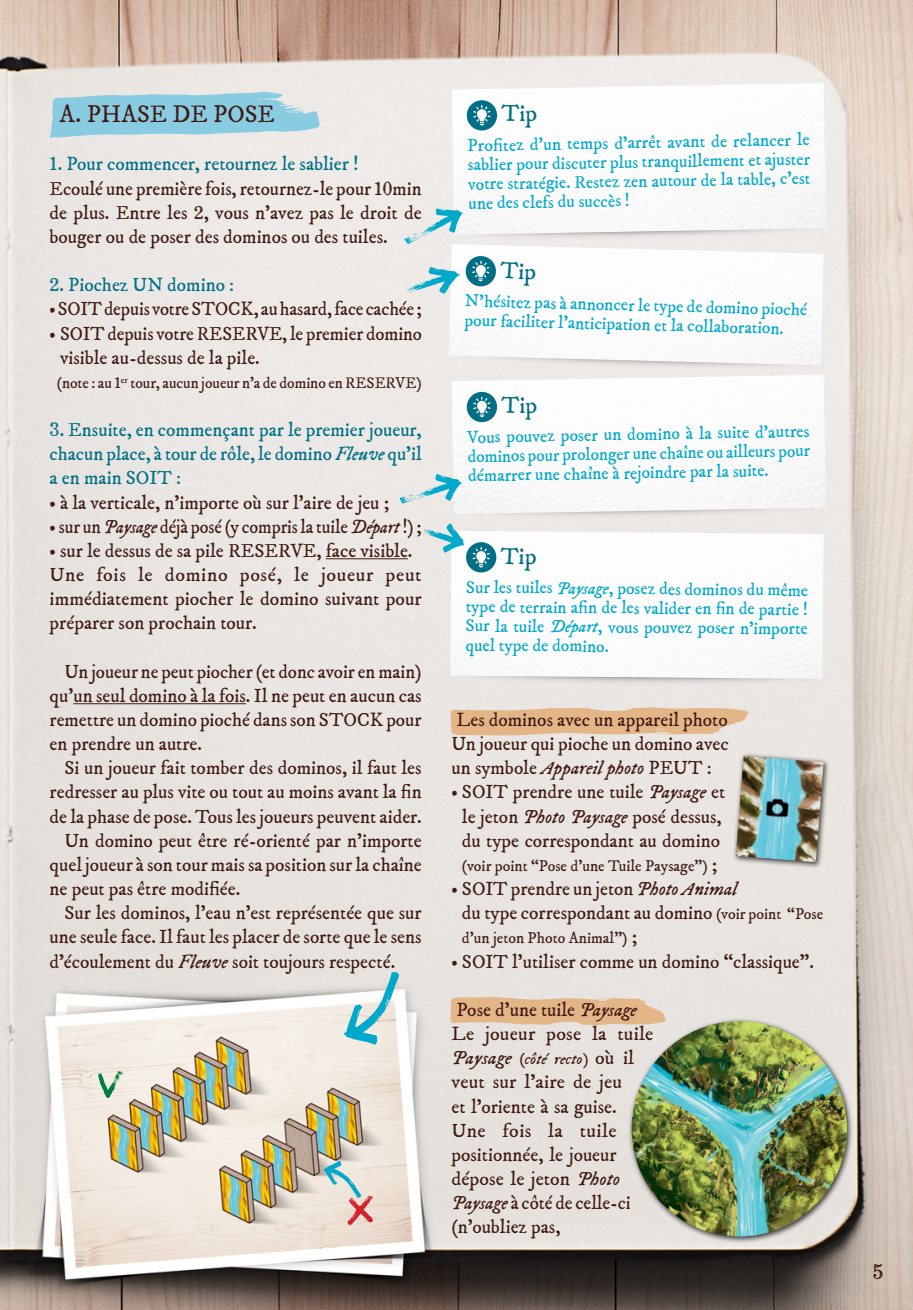
<style>
.page{position:relative;width:913px;height:1310px;background:#fff}
.page>*{position:absolute;margin:0;border:0;box-sizing:border-box;transform-origin:0 0}
.Titre_TXT_courant{font:24.5px "IM FELL DW Pica PRO Roman";color:#411a15}
.TITRE_tips{font:23.62px "IM FELL DW Pica PRO Roman";color:#006f86}
.t1{font:500 21px "Appareo";color:#411a15}
.TXT_courant{font:19.25px/24.2px "IM FELL DW Pica PRO Roman";color:#411a15;text-align:justify}
.TXT_courant-2{font:19.25px/24.2px "IM FELL DW Pica PRO Roman";color:#006f86;text-align:justify}
.Texte_tips{font:17.5px/19.2px "IM FELL DW Pica PRO Roman";color:#00a9cb;text-align:justify}
.TXT_courant-3{font:15.75px "IM FELL DW Pica PRO Roman";color:#411a15}
.TXT_courant-4{font:15.75px "IM FELL DW Pica PRO Italic";letter-spacing:.01em;color:#411a15}
.s1{font-family:"Appareo";font-weight:500}
.s2{font-family:"IM FELL DW Pica PRO Italic"}
.s3{font-size:19.25px}
.s4{font-size:15.75px}
.s5{font-family:"IM FELL DW Pica PRO Roman";font-size:19.25px}
</style>
<div class="page">
<img style="left:0;top:0;width:913px;height:1310px">
<img style="left:451px;top:83px;width:375px;height:152px">
<div style="left:467px;top:100px;width:30px;height:31px;background:#006f86;border-radius:50%"></div>
<svg style="left:473px;top:105px;width:17px;height:21px"></svg>
<img style="left:449px;top:244px;width:374px;height:121px">
<div style="left:465px;top:256px;width:31px;height:30px;background:#006f86;border-radius:50%"></div>
<svg style="left:472px;top:261px;width:17px;height:20px"></svg>
<img style="left:451px;top:375px;width:375px;height:139px">
<div style="left:467px;top:392px;width:30px;height:30px;background:#006f86;border-radius:50%"></div>
<svg style="left:473px;top:397px;width:17px;height:20px"></svg>
<img style="left:450px;top:531px;width:373px;height:148px">
<div style="left:466px;top:542px;width:30px;height:30px;background:#006f86;border-radius:50%"></div>
<svg style="left:472px;top:547px;width:18px;height:20px"></svg>
<div style="left:732px;top:752px;width:97px;height:116px;background:#000;opacity:.75"></div>
<img style="left:736px;top:756px;width:87px;height:106px">
<div style="left:627px;top:1017px;width:226px;height:226px;background:#000;opacity:.75"></div>
<img style="left:631px;top:1021px;width:216px;height:215px;border-radius:108px">
<svg style="left:323px;top:1160px;width:50px;height:65px;background:#d4ccc7"></svg>
<svg style="left:98px;top:1070px;width:25px;height:28px"></svg>
<svg style="left:50px;top:91px;width:270px;height:47px;background:#a0d2e1"></svg>
<svg style="left:450px;top:707px;width:298px;height:28px;background:#e4bc94"></svg>
<svg style="left:450px;top:997px;width:215px;height:28px;background:#e4bb94"></svg>
<svg style="left:343px;top:972px;width:56px;height:72px"></svg>
<svg style="left:404px;top:208px;width:59px;height:36px;background:#bedde2"></svg>
<svg style="left:407px;top:267px;width:53px;height:27px"></svg>
<svg style="left:399px;top:474px;width:63px;height:29px;background:#b5dae0"></svg>
<svg style="left:423px;top:523px;width:41px;height:30px"></svg>
<hr style="left:326px;top:558px;width:82px;height:1px;background:#411a15">
<hr style="left:73px;top:703px;width:173px;height:1px;background:#411a15">
<svg style="left:501px;top:105px;width:36px;height:23px"></svg>
<svg style="left:500px;top:262px;width:36px;height:24px"></svg>
<svg style="left:501px;top:396px;width:36px;height:23px"></svg>
<p class="Titre_TXT_courant" style="left:60px;top:99px;width:217px">A. PHASE DE POSE</p>
<p class="TXT_courant-2" style="left:50px;top:152px;width:311px"><span class="s1">1</span>. Pour commencer, retournez le sablier !</p>
<p class="TXT_courant" style="left:50px;top:176px;width:374px">Ecoulé une première fois, retournez-le pour <span class="s1">10</span>min de plus. Entre les <span class="s1">2</span>, vous n’avez pas le droit de bouger ou de poser des dominos ou des tuiles.</p>
<p class="TXT_courant-2" style="left:50px;top:273px;width:186px"><span class="s1">2</span>. Piochez UN domino :</p>
<p class="TXT_courant" style="left:50px;top:297px;width:374px">• SOIT depuis votre STOCK, au hasard, face cachée ;</p>
<p class="TXT_courant" style="left:60px;top:321px;width:363px;text-indent:-10px">• SOIT depuis votre RESERVE, le premier domino visible au-dessus de la pile.</p>
<p class="TXT_courant-3" style="left:57px;top:373px;width:366px">(note : au <span class="s1">1</span><sup>er</sup> tour, aucun joueur n’a de domino en RESERVE)</p>
<p class="TXT_courant-2" style="left:50px;top:418px;width:374px"><span class="s1">3</span>. Ensuite, en commençant par le premier joueur, chacun place, à tour de rôle, le domino <span class="s2">Fleuve</span> qu’il a en main SOIT :</p>
<p class="TXT_courant" style="left:50px;top:490px;width:341px">• à la verticale, n’importe où sur l’aire de jeu ;</p>
<p class="TXT_courant" style="left:50px;top:515px;width:374px">• sur un <span class="s2">Paysage</span> déjà posé (y compris la tuile <span class="s2">Départ</span> !) ;</p>
<p class="TXT_courant" style="left:50px;top:539px;width:364px">• sur le dessus de sa pile RESERVE, face visible.</p>
<p class="TXT_courant" style="left:50px;top:563px;width:374px">Une fois le domino posé, le joueur peut immédiatement piocher le domino suivant pour préparer son prochain tour.</p>
<p class="TXT_courant" style="left:50px;top:659px;width:374px;text-indent:15px">Un joueur ne peut piocher (et donc avoir en main) qu’un seul domino à la fois. Il ne peut en aucun cas remettre un domino pioché dans son STOCK pour en prendre un autre.</p>
<p class="TXT_courant" style="left:50px;top:756px;width:374px;text-indent:15px">Si un joueur fait tomber des dominos, il faut les redresser au plus vite ou tout au moins avant la fin de la phase de pose. Tous les joueurs peuvent aider.</p>
<p class="TXT_courant" style="left:50px;top:829px;width:374px;text-indent:15px">Un domino peut être ré-orienté par n’importe quel joueur à son tour mais sa position sur la chaîne ne peut pas être modifiée.</p>
<p class="TXT_courant" style="left:50px;top:901px;width:374px;text-indent:15px">Sur les dominos, l’eau n’est représentée que sur une seule face. Il faut les placer de sorte que le sens d’écoulement du <span class="s2">Fleuve</span> soit toujours respecté.</p>
<p class="Texte_tips" style="left:467px;top:136px;width:344px;rotate:-1deg">Profi tez d’un temps d’arrêt avant de relancer le sablier pour discuter plus tranquillement et ajuster votre stratégie. Restez zen autour de la table, c’est une des clefs du succès !</p>
<p class="Texte_tips" style="left:465px;top:290px;width:344px;rotate:2deg">N’hésitez pas à annoncer le type de domino pioché pour faciliter l’anticipation et la collaboration.</p>
<p class="Texte_tips" style="left:467px;top:428px;width:344px;rotate:-1deg">Vous pouvez poser un domino à la suite d’autres dominos pour prolonger une chaîne ou ailleurs pour</p>
<p class="Texte_tips" style="left:468px;top:466px;width:302px;rotate:-1deg">démarrer une chaîne à rejoindre par la suite.</p>
<p class="TITRE_tips" style="left:501px;top:542px;width:37px">Tip</p>
<p class="Texte_tips" style="left:466px;top:576px;width:344px;rotate:1deg">Sur les tuiles <span class="s2">Paysage</span>, posez des dominos du même type de terrain afi n de les valider en fi n de partie !<br>Sur la tuile <span class="s2">Départ</span>, vous pouvez poser n’importe quel type de domino.</p>
<p class="TXT_courant" style="left:456px;top:708px;width:273px">Les dominos avec un appareil photo</p>
<p class="TXT_courant" style="left:451px;top:732px;width:279px">Un joueur qui pioche un domino avec un symbole <span class="s2">Appareil photo</span> PEUT :</p>
<p class="TXT_courant" style="left:451px;top:780px;width:275px;text-align:center">• SOIT prendre une tuile <span class="s2">Paysage</span> et le jeton <span class="s2">Photo Paysage</span> posé dessus, du type correspondant au domino</p>
<p class="TXT_courant-3" style="left:462px;top:856px;width:257px">(voir point “Pose d’une Tuile Paysage”) <span class="s3">;</span></p>
<p class="TXT_courant" style="left:462px;top:877px;width:363px;text-indent:-10px">• SOIT prendre un jeton <span class="s2">Photo Animal<br></span>du type correspondant au domino <span class="s4">(voir point “Pose</span></p>
<p class="TXT_courant-3" style="left:462px;top:928px;width:177px">d’un jeton Photo Animal”) <span class="s3">;</span></p>
<p class="TXT_courant" style="left:451px;top:949px;width:364px">• SOIT l’utiliser comme un domino “classique”.</p>
<p class="TXT_courant" style="left:456px;top:998px;width:182px">Pose d’une tuile <span class="s2">Paysage</span></p>
<p class="TXT_courant" style="left:451px;top:1022px;width:203px">Le joueur pose la tuile</p>
<p class="TXT_courant-4" style="left:451px;top:1050px;width:184px"><span class="s3">Paysage</span> (côté recto) <span class="s5">où il</span></p>
<p class="TXT_courant" style="left:451px;top:1070px;width:181px;text-align:left">veut sur l’aire de jeu et l’oriente à sa guise.<br>Une fois la tuile positionnée, le joueur dépose le jeton <span class="s2">Photo<br>Paysage</span> à côté de celle-ci (n’oubliez pas,</p>
<p class="t1" style="left:873px;top:1257px;width:12px">5</p>
</div>
